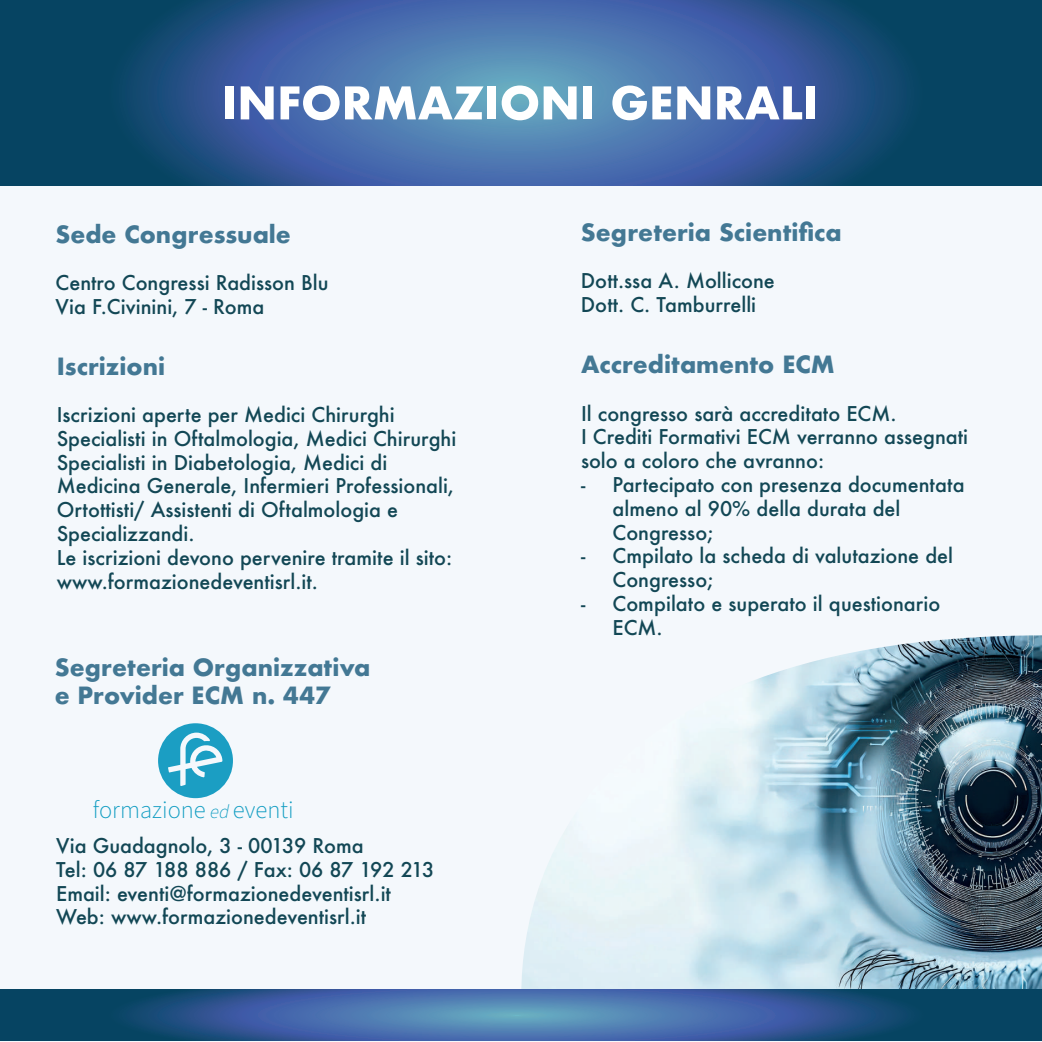
<style>
.page{position:relative;width:1042px;height:1042px;background:#fff}
.page>*{position:absolute;margin:0;border:0;box-sizing:border-box;transform-origin:0 0}
.t1{font:300 24.68px "Source Sans Pro";color:#119dc2}
.t2{font:700 23.1px/27.7px "Futura";color:#437894}
.t3{font:500 19.78px/23.8px "Futura";color:#124755}
.s1{font-style:italic;font-size:19.25px}
</style>
<div class="page">
<div style="left:1px;top:0;width:1041px;height:1041px;background:#f4f8fc"></div>
<svg style="left:0;top:1px;width:1042px;height:184px;background:#2b5b8c"></svg>
<div style="left:225px;top:86px;width:9px;height:33px;background:#fff"></div>
<svg style="left:241px;top:86px;width:33px;height:33px"></svg>
<svg style="left:280px;top:85px;width:203px;height:35px"></svg>
<div style="left:488px;top:86px;width:8px;height:33px;background:#fff"></div>
<svg style="left:502px;top:85px;width:36px;height:35px"></svg>
<svg style="left:544px;top:86px;width:32px;height:33px"></svg>
<div style="left:583px;top:86px;width:9px;height:33px;background:#fff"></div>
<svg style="left:612px;top:85px;width:59px;height:35px"></svg>
<svg style="left:677px;top:86px;width:33px;height:33px"></svg>
<svg style="left:717px;top:86px;width:85px;height:33px"></svg>
<div style="left:806px;top:86px;width:9px;height:33px;background:#fff"></div>
<img style="left:521px;top:635px;width:521px;height:354px">
<svg style="left:158px;top:723px;width:75px;height:75px"></svg>
<svg style="left:0;top:989px;width:1042px;height:51px;background:#2e5e8f"></svg>
<p class="t2" style="left:55px;top:220px;width:237px">Sede Congressuale</p>
<p class="t3" style="left:55px;top:271px;width:274px">Centro Congressi Radisson Blu<br>Via F.Civinini, 7 - Roma</p>
<p class="t2" style="left:57px;top:352px;width:110px">Iscrizioni</p>
<p class="t3" style="left:57px;top:402px;width:401px">Iscrizioni aperte per Medici Chirurghi Specialisti in Oftalmologia, Medici Chirurghi Specialisti in Diabetologia, Medici di Medicina Generale, Infermieri Professionali, Ortottisti/ Assistenti di Oftalmologia e Specializzandi.<br>Le iscrizioni devono pervenire tramite il sito: www.formazionedeventisrl.it.</p>
<p class="t2" style="left:55px;top:654px;width:317px">Segreteria Organizzativa e Provider ECM n. 447</p>
<p class="t1" style="left:93px;top:793px;width:202px">formazione <span class="s1">ed</span> eventi</p>
<p class="t3" style="left:56px;top:833px;width:380px">Via Guadagnolo, 3 - 00139 Roma<br>Tel: 06 87 188 886 / Fax: 06 87 192 213<br>Email: eventi@formazionedeventisrl.it Web: www.formazionedeventisrl.it</p>
<p class="t2" style="left:581px;top:218px;width:262px">Segreteria Scientifica</p>
<p class="t3" style="left:581px;top:269px;width:195px">Dott.ssa A. Mollicone<br>Dott. C. Tamburrelli</p>
<p class="t2" style="left:581px;top:350px;width:255px">Accreditamento ECM</p>
<p class="t3" style="left:581px;top:401px;width:389px">Il congresso sarà accreditato ECM.<br>I Crediti Formativi ECM verranno assegnati solo a coloro che avranno:</p>
<p class="t3" style="left:612px;top:472px;width:353px;text-indent:-31px">- Partecipato con presenza documentata almeno al 90% della durata del<br>Congresso;</p>
<p class="t3" style="left:612px;top:544px;width:342px;text-indent:-31px">- Cmpilato la scheda di valutazione del<br>Congresso;</p>
<p class="t3" style="left:612px;top:591px;width:329px;text-indent:-31px">- Compilato e superato il questionario<br>ECM.</p>
</div>
